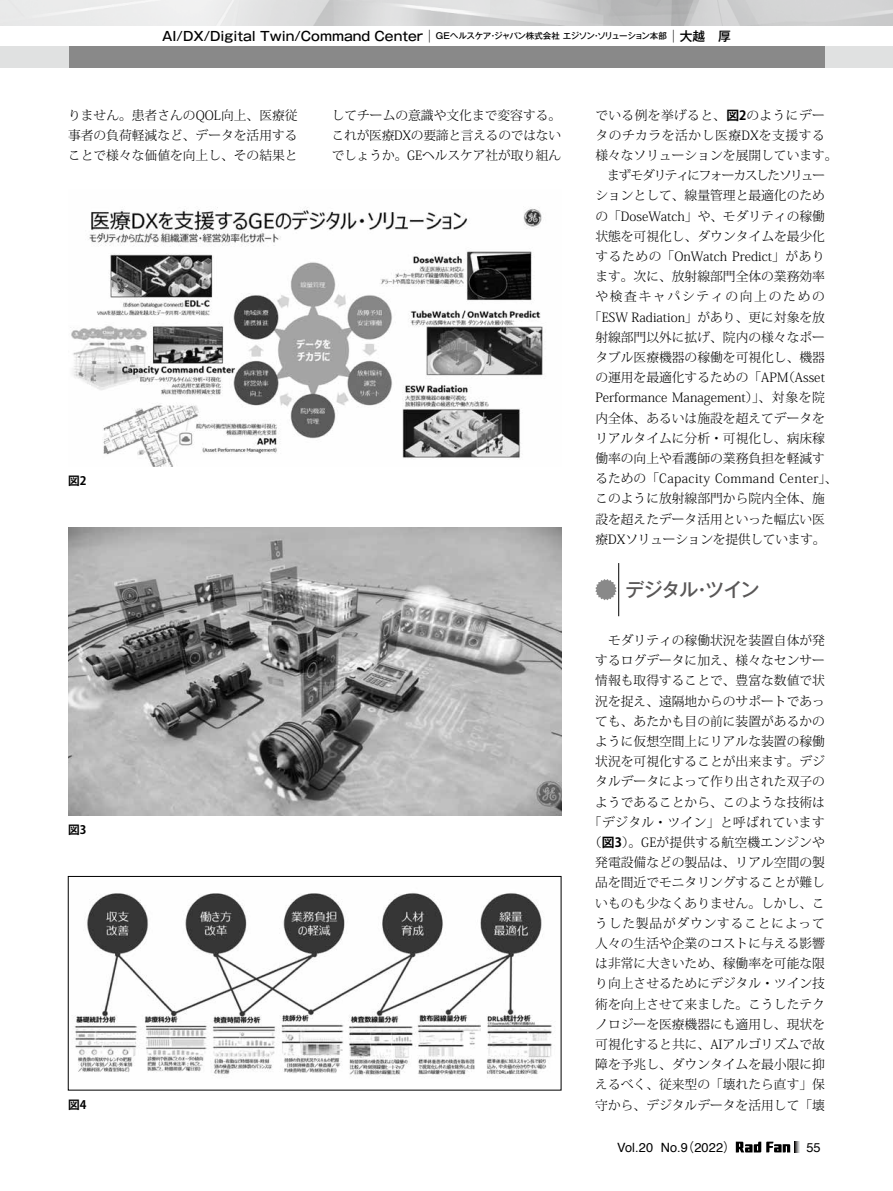
<style>
.page{position:relative;width:893px;height:1191px;background:#fff}
.page>*{position:absolute;margin:0;border:0;box-sizing:border-box;transform-origin:0 0}
.t1{font:500 19.2px "Gothic MB101 Pro";letter-spacing:-.06em;color:#595757}
.t2{font:300 12.75px/20.2px "Koz Min Pro";color:#000;text-align:justify}
.t3{font:500 12.75px "Gothic MB101 Pro";color:#000}
.t4{font:300 12.75px "Koz Min Pro";letter-spacing:.03em;color:#000}
.t5{font:300 12.75px "Koz Min Pro";letter-spacing:-.1em;color:#000}
.t6{font:300 12.75px "Koz Min Pro";letter-spacing:-.02em;color:#000}
.t7{font:12.75px "Helvetica";letter-spacing:.01em;color:#000}
.t8{font:300 12.75px "Koz Min Pro";letter-spacing:.045em;color:#000}
.t9{font:300 12.75px "Koz Min Pro";letter-spacing:.135em;color:#000}
.t10{font:700 11.7px "Koz Go Pro";color:#000}
.s1{font-size:8.55px}
.s2{font-family:"Koz Go Pro";font-weight:700}
.s3{font-family:"Midashi Go Pro MB31";font-weight:400}
.s4{font-family:"Gothic BBB Pro";font-weight:500}
</style>
<div class="page">
<div style="left:68px;top:47px;width:757px;height:21px;background:#898989"></div>
<div style="left:825px;top:47px;width:68px;height:21px;background:#e0e1e1"></div>
<div style="left:0;top:47px;width:68px;height:21px;background:#e0e1e1"></div>
<svg style="left:736px;top:1141px;width:64px;height:11px"></svg>
<svg style="left:595px;top:579px;width:22px;height:21px"></svg>
<hr style="left:618px;top:563px;width:1px;height:53px;background:#000">
<img style="left:70px;top:206px;width:473px;height:260px">
<img style="left:68px;top:527px;width:493px;height:288px">
<img style="left:74px;top:893px;width:478px;height:185px">
<div style="left:68px;top:876px;width:493px;height:214px;border:1px solid #000"></div>
<img style="left:0;top:0;width:893px;height:26px">
<p class="t3" style="left:162px;top:25px;width:570px">AI/DX/Digital Twin/Command Center│<span class="s1">GEヘルスケア・ジャパン株式会社 エジソン・ソリューション本部</span>│大越　厚</p>
<p class="t2" style="left:68px;top:104px;width:231px">りません。患者さんのQOL向上、医療従事者の負荷軽減など、データを活用することで様々な価値を向上し、その結果と</p>
<p class="t2" style="left:332px;top:104px;width:231px">してチームの意識や文化まで変容する。これが医療DXの要諦と言えるのではないでしょうか。GEヘルスケア社が取り組ん</p>
<p class="t4" style="left:595px;top:106px;width:231px">でいる例を挙げると、<span class="s2">図2</span>のようにデー</p>
<p class="t8" style="left:595px;top:126px;width:231px">タのチカラを活かし医療DXを支援する</p>
<p class="t2" style="left:595px;top:145px;width:244px">様々なソリューションを展開しています。</p>
<p class="t5" style="left:595px;top:167px;width:231px">　まずモダリティにフォーカスしたソリュー</p>
<p class="t2" style="left:595px;top:185px;width:231px">ションとして、線量管理と最適化のため</p>
<p class="t2" style="left:595px;top:205px;width:231px">の「DoseWatch」や、モダリティの稼働</p>
<p class="t2" style="left:595px;top:226px;width:231px">状態を可視化し、ダウンタイムを最少化</p>
<p class="t2" style="left:595px;top:246px;width:231px">するための「OnWatch Predict」があり</p>
<p class="t2" style="left:595px;top:266px;width:231px">ます。次に、放射線部門全体の業務効率</p>
<p class="t9" style="left:595px;top:288px;width:231px">や検査キャパシティの向上のための</p>
<p class="t2" style="left:589px;top:306px;width:237px">「ESW Radiation」があり、更に対象を放</p>
<p class="t2" style="left:595px;top:327px;width:231px">射線部門以外に拡げ、院内の様々なポー</p>
<p class="t2" style="left:595px;top:347px;width:231px">タブル医療機器の稼働を可視化し、機器</p>
<p class="t2" style="left:595px;top:367px;width:231px">の運用を最適化するための「APM（Asset</p>
<p class="t2" style="left:595px;top:387px;width:231px">Performance Management）」、対象を院</p>
<p class="t2" style="left:595px;top:407px;width:231px">内全体、あるいは施設を超えてデータを</p>
<p class="t2" style="left:595px;top:427px;width:231px">リアルタイムに分析・可視化し、病床稼</p>
<p class="t2" style="left:595px;top:448px;width:231px">働率の向上や看護師の業務負担を軽減す</p>
<p class="t4" style="left:595px;top:469px;width:244px">るための「Capacity Command Center」、</p>
<p class="t2" style="left:595px;top:488px;width:231px">このように放射線部門から院内全体、施</p>
<p class="t2" style="left:595px;top:508px;width:231px">設を超えたデータ活用といった幅広い医</p>
<p class="t6" style="left:595px;top:530px;width:232px">療DXソリューションを提供しています。</p>
<h1 class="t1" style="left:625px;top:573px;width:136px">デジタル・ツイン</h1>
<p class="t2" style="left:589px;top:630px;width:238px;text-align:center">　モダリティの稼働状況を装置自体が発するログデータに加え、様々なセンサー情報も取得することで、豊富な数値で状況を捉え、遠隔地からのサポートであっても、あたかも目の前に装置があるかのように仮想空間上にリアルな装置の稼働状況を可視化することが出来ます。デジタルデータによって作り出された双子のようであることから、このような技術は「デジタル・ツイン」と呼ばれています（<span class="s2">図3</span>）。GEが提供する航空機エンジンや発電設備などの製品は、リアル空間の製品を間近でモニタリングすることが難しいものも少なくありません。しかし、こうした製品がダウンすることによって人々の生活や企業のコストに与える影響は非常に大きいため、稼働率を可能な限り向上させるためにデジタル・ツイン技術を向上させて来ました。こうしたテクノロジーを医療機器にも適用し、現状を可視化すると共に、AIアルゴリズムで故障を予兆し、ダウンタイムを最小限に抑えるべく、従来型の「壊れたら直す」保守から、デジタルデータを活用して「壊</p>
<p class="t10" style="left:68px;top:473px;width:55px">図2 <span class="s3">　　</span></p>
<p class="t10" style="left:68px;top:822px;width:55px">図3 <span class="s3">　　</span></p>
<p class="t10" style="left:68px;top:1097px;width:55px">図4 <span class="s3">　　</span></p>
<p class="t7" style="left:617px;top:1137px;width:120px">Vol.20 No.9<span class="s4">（</span>2022<span class="s4">）</span></p>
<p class="t7" style="left:806px;top:1137px;width:16px">55</p>
</div>
